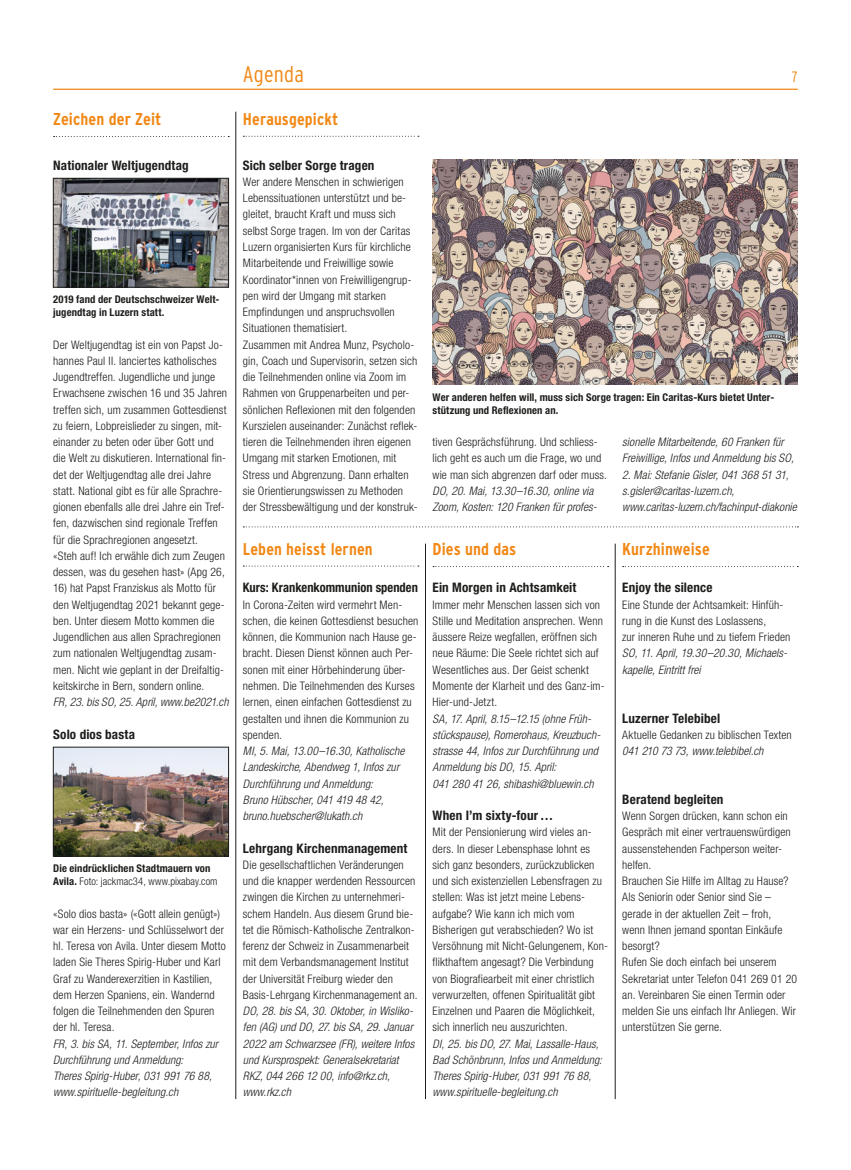
<style>
.page{position:relative;width:851px;height:1170px;background:#fff}
.page>*{position:absolute;margin:0;border:0;box-sizing:border-box;transform-origin:0 0}
.t1{font:300 condensed 22.5px "Interstate";letter-spacing:.01em;color:#f18816}
.t2{font:700 condensed 17.12px "Interstate";letter-spacing:.005em;color:#f18816}
.t3{font:700 condensed 17px "Interstate";letter-spacing:.01em;color:#f18816}
.t4{font:300 condensed 15px "Interstate";color:#f18816}
.t5{font:700 condensed 13.12px "Helvetica Neue LT Std";letter-spacing:.01em;color:#1d1d1b}
.t6{font:700 condensed 13.12px "Helvetica Neue LT Std";letter-spacing:.01em;color:#1d1d1b;scale:.95 1}
.t7{font:300 condensed 11.75px/16.2px "Helvetica Neue LT Std";letter-spacing:.01em;color:#1d1d1b}
.t8{font:italic 300 condensed 11.75px/16.2px "Helvetica Neue LT Std";letter-spacing:.01em;color:#1d1d1b}
.t9{font:700 condensed 10.62px/12.8px "Helvetica Neue LT Std";letter-spacing:.01em;color:#1d1d1b}
.s1{font-weight:300}
</style>
<div class="page">
<hr style="left:53px;top:89px;width:744px;height:1px;background:#f18816">
<svg style="left:54px;top:136px;width:175px;height:1px"></svg>
<svg style="left:243px;top:526px;width:555px;height:1px"></svg>
<svg style="left:433px;top:566px;width:175px;height:1px"></svg>
<svg style="left:622px;top:566px;width:176px;height:1px"></svg>
<svg style="left:243px;top:565px;width:176px;height:1px"></svg>
<hr style="left:615px;top:543px;width:1px;height:555px;background:#1d1d1b">
<hr style="left:425px;top:543px;width:1px;height:555px;background:#1d1d1b">
<hr style="left:235px;top:112px;width:1px;height:986px;background:#1d1d1b">
<svg style="left:243px;top:136px;width:176px;height:1px"></svg>
<img style="left:55px;top:180px;width:172px;height:105px">
<div style="left:53px;top:178px;width:176px;height:109px;border:1px solid #1d1d1b"></div>
<img style="left:55px;top:749px;width:172px;height:105px">
<div style="left:53px;top:747px;width:176px;height:109px;border:1px solid #1d1d1b"></div>
<img style="left:432px;top:159px;width:365px;height:225px">
<h2 class="t2" style="left:53px;top:113px;width:110px">Zeichen der Zeit</h2>
<p class="t5" style="left:53px;top:160px;width:137px">Nationaler Weltjugendtag</p>
<p class="t9" style="left:53px;top:294px;width:168px">2019 fand der Deutschschweizer Welt&shy;jugendtag in Luzern statt.</p>
<p class="t7" style="left:53px;top:337px;width:175px">Der Weltjugendtag ist ein von Papst Jo&shy;hannes Paul II. lanciertes katholisches Jugendtreffen. Jugendliche und junge Erwachsene zwischen 16 und 35 Jahren treffen sich, um zusammen Gottesdienst zu feiern, Lobpreislieder zu singen, mit&shy;einander zu beten oder über Gott und die Welt zu diskutieren. International fin&shy;det der Weltjugendtag alle drei Jahre statt. National gibt es für alle Sprachre&shy;gionen ebenfalls alle drei Jahre ein Tref&shy;fen, dazwischen sind regionale Treffen für die Sprachregionen angesetzt.<br>«Steh auf! Ich erwähle dich zum Zeugen dessen, was du gesehen hast» (Apg 26,</p>
<p class="t7" style="left:53px;top:581px;width:173px">16) hat Papst Franziskus als Motto für den Weltjugendtag 2021 bekannt gege&shy;ben. Unter diesem Motto kommen die Jugendlichen aus allen Sprachregionen zum nationalen Weltjugendtag zusam&shy;men. Nicht wie geplant in der Dreifaltig&shy;keitskirche in Bern, sondern online.</p>
<p class="t8" style="left:53px;top:695px;width:177px">FR, 23. bis SO, 25. April, www.be2021.ch</p>
<p class="t5" style="left:53px;top:729px;width:83px">Solo dios basta</p>
<p class="t9" style="left:53px;top:863px;width:166px">Die eindrücklichen Stadtmauern von<br>Avila. <span class="s1">Foto: jackmac34, www.pixabay.com</span></p>
<p class="t7" style="left:53px;top:906px;width:174px">«Solo dios basta» («Gott allein genügt») war ein Herzens- und Schlüsselwort der hl. Teresa von Avila. Unter diesem Motto laden Sie Theres Spirig-Huber und Karl Graf zu Wanderexerzitien in Kastilien, dem Herzen Spaniens, ein. Wandernd folgen die Teilnehmenden den Spuren der hl. Teresa.</p>
<p class="t8" style="left:53px;top:1036px;width:166px">FR, 3. bis SA, 11. September, Infos zur Durchführung und Anmeldung:<br>Theres Spirig-Huber, 031 991 76 88, www.spirituelle-begleitung.ch</p>
<h1 class="t1" style="left:243px;top:66px;width:63px">Agenda</h1>
<p class="t4" style="left:791px;top:71px;width:8px">7</p>
<h3 class="t3" style="left:243px;top:113px;width:97px">Herausgepickt</h3>
<p class="t5" style="left:243px;top:160px;width:133px">Sich selber Sorge tragen</p>
<p class="t7" style="left:243px;top:175px;width:176px">Wer andere Menschen in schwierigen Lebenssituationen unterstützt und be&shy;gleitet, braucht Kraft und muss sich selbst Sorge tragen. Im von der Caritas Luzern organisierten Kurs für kirchliche Mitarbeitende und Freiwillige sowie Koordinator*innen von Freiwilligengrup&shy;pen wird der Umgang mit starken Empfindungen und anspruchsvollen Situationen thematisiert.<br>Zusammen mit Andrea Munz, Psycholo&shy;gin, Coach und Supervisorin, setzen sich die Teilnehmenden online via Zoom im Rahmen von Gruppenarbeiten und per&shy;sönlichen Reflexionen mit den folgenden Kurszielen auseinander: Zunächst reflek&shy;tieren die Teilnehmenden ihren eigenen Umgang mit starken Emotionen, mit Stress und Abgrenzung. Dann erhalten sie Orientierungswissen zu Methoden der Stressbewältigung und der konstruk-</p>
<h3 class="t3" style="left:243px;top:542px;width:131px">Leben heisst lernen</h3>
<p class="t6" style="left:243px;top:583px;width:186px">Kurs: Krankenkommunion spenden</p>
<p class="t7" style="left:243px;top:597px;width:177px">In Corona-Zeiten wird vermehrt Men&shy;schen, die keinen Gottesdienst besuchen können, die Kommunion nach Hause ge&shy;bracht. Diesen Dienst können auch Per&shy;sonen mit einer Hörbehinderung über&shy;nehmen. Die Teilnehmenden des Kurses lernen, einen einfachen Gottesdienst zu gestalten und ihnen die Kommunion zu spenden.</p>
<p class="t8" style="left:243px;top:743px;width:163px">MI, 5. Mai, 13.00–16.30, Katholische<br>Landeskirche, Abendweg 1, Infos zur<br>Durchführung und Anmeldung:<br>Bruno Hübscher, 041 419 48 42, bruno.huebscher@lukath.ch</p>
<p class="t5" style="left:243px;top:843px;width:166px">Lehrgang Kirchenmanagement</p>
<p class="t7" style="left:243px;top:857px;width:176px">Die gesellschaftlichen Veränderungen und die knapper werdenden Ressourcen zwingen die Kirchen zu unternehmeri&shy;schem Handeln. Aus diesem Grund bie&shy;tet die Römisch-Katholische Zentralkon&shy;ferenz der Schweiz in Zusammenarbeit mit dem Verbandsmanagement Institut der Universität Freiburg wieder den Basis-Lehrgang Kirchenmanagement an.</p>
<p class="t8" style="left:243px;top:1003px;width:173px">DO, 28. bis SA, 30. Oktober, in Wisliko&shy;fen (AG) und DO, 27. bis SA, 29. Januar 2022 am Schwarzsee (FR), weitere Infos und Kursprospekt: Generalsekretariat RKZ, 044 266 12 00, info@rkz.ch, www.rkz.ch</p>
<p class="t9" style="left:432px;top:391px;width:343px">Wer anderen helfen will, muss sich Sorge tragen: Ein Caritas-Kurs bietet Unter&shy;stützung und Reflexionen an.</p>
<p class="t7" style="left:432px;top:435px;width:176px">tiven Gesprächsführung. Und schliess&shy;lich geht es auch um die Frage, wo und wie man sich abgrenzen darf oder muss.</p>
<p class="t8" style="left:432px;top:483px;width:166px">DO, 20. Mai, 13.30–16.30, online via<br>Zoom, Kosten: 120 Franken für profes-</p>
<p class="t8" style="left:622px;top:435px;width:173px">sionelle Mitarbeitende, 60 Franken für<br>Freiwillige, Infos und Anmeldung bis SO,</p>
<p class="t8" style="left:622px;top:467px;width:176px">2. Mai: Stefanie Gisler, 041 368 51 31, s.gisler@caritas-luzern.ch, www.caritas-luzern.ch/fachinput-diakonie</p>
<h2 class="t2" style="left:432px;top:543px;width:85px">Dies und das</h2>
<p class="t5" style="left:432px;top:583px;width:145px">Ein Morgen in Achtsamkeit</p>
<p class="t7" style="left:432px;top:597px;width:173px">Immer mehr Menschen lassen sich von Stille und Meditation ansprechen. Wenn äussere Reize wegfallen, eröffnen sich neue Räume: Die Seele richtet sich auf Wesentliches aus. Der Geist schenkt Momente der Klarheit und des Ganz-im-Hier-und-Jetzt.</p>
<p class="t8" style="left:432px;top:711px;width:169px">SA, 17. April, 8.15–12.15 (ohne Früh&shy;stückspause), Romerohaus, Kreuzbuch&shy;strasse 44, Infos zur Durchführung und Anmeldung bis DO, 15. April:<br>041 280 41 26, shibashi@bluewin.ch</p>
<p class="t5" style="left:432px;top:810px;width:122px">When I’m sixty-four …</p>
<p class="t7" style="left:432px;top:825px;width:177px">Mit der Pensionierung wird vieles an&shy;ders. In dieser Lebensphase lohnt es sich ganz besonders, zurückzublicken und sich existenziellen Lebensfragen zu stellen: Was ist jetzt meine Lebens&shy;aufgabe? Wie kann ich mich vom Bisherigen gut verabschieden? Wo ist Versöhnung mit Nicht-Gelungenem, Kon&shy;flikthaftem angesagt? Die Verbindung von Biografiearbeit mit einer christlich verwurzelten, offenen Spiritualität gibt Einzelnen und Paaren die Möglichkeit, sich innerlich neu auszurichten.</p>
<p class="t8" style="left:432px;top:1036px;width:171px">DI, 25. bis DO, 27. Mai, Lassalle-Haus, Bad Schönbrunn, Infos und Anmeldung:<br>Theres Spirig-Huber, 031 991 76 88, www.spirituelle-begleitung.ch</p>
<h2 class="t2" style="left:622px;top:543px;width:89px">Kurzhinweise</h2>
<p class="t5" style="left:622px;top:583px;width:92px">Enjoy the silence</p>
<p class="t7" style="left:622px;top:597px;width:170px">Eine Stunde der Achtsamkeit: Hinfüh&shy;rung in die Kunst des Loslassens,<br>zur inneren Ruhe und zu tiefem Frieden</p>
<p class="t8" style="left:622px;top:646px;width:166px">SO, 11. April, 19.30–20.30, Michaels&shy;kapelle, Eintritt frei</p>
<p class="t5" style="left:622px;top:713px;width:99px">Luzerner Telebibel</p>
<p class="t7" style="left:622px;top:727px;width:171px">Aktuelle Gedanken zu biblischen Texten</p>
<p class="t8" style="left:622px;top:743px;width:143px">041 210 73 73, www.telebibel.ch</p>
<p class="t5" style="left:622px;top:794px;width:103px">Beratend begleiten</p>
<p class="t7" style="left:622px;top:808px;width:176px">Wenn Sorgen drücken, kann schon ein<br>Gespräch mit einer vertrauenswürdigen aussenstehenden Fachperson weiter&shy;helfen.<br>Brauchen Sie Hilfe im Alltag zu Hause?<br>Als Seniorin oder Senior sind Sie – gerade in der aktuellen Zeit – froh,<br>wenn Ihnen jemand spontan Einkäufe besorgt?<br>Rufen Sie doch einfach bei unserem<br>Sekretariat unter Telefon 041 269 01 20 an. Vereinbaren Sie einen Termin oder melden Sie uns einfach Ihr Anliegen. Wir unterstützen Sie gerne.</p>
</div>
